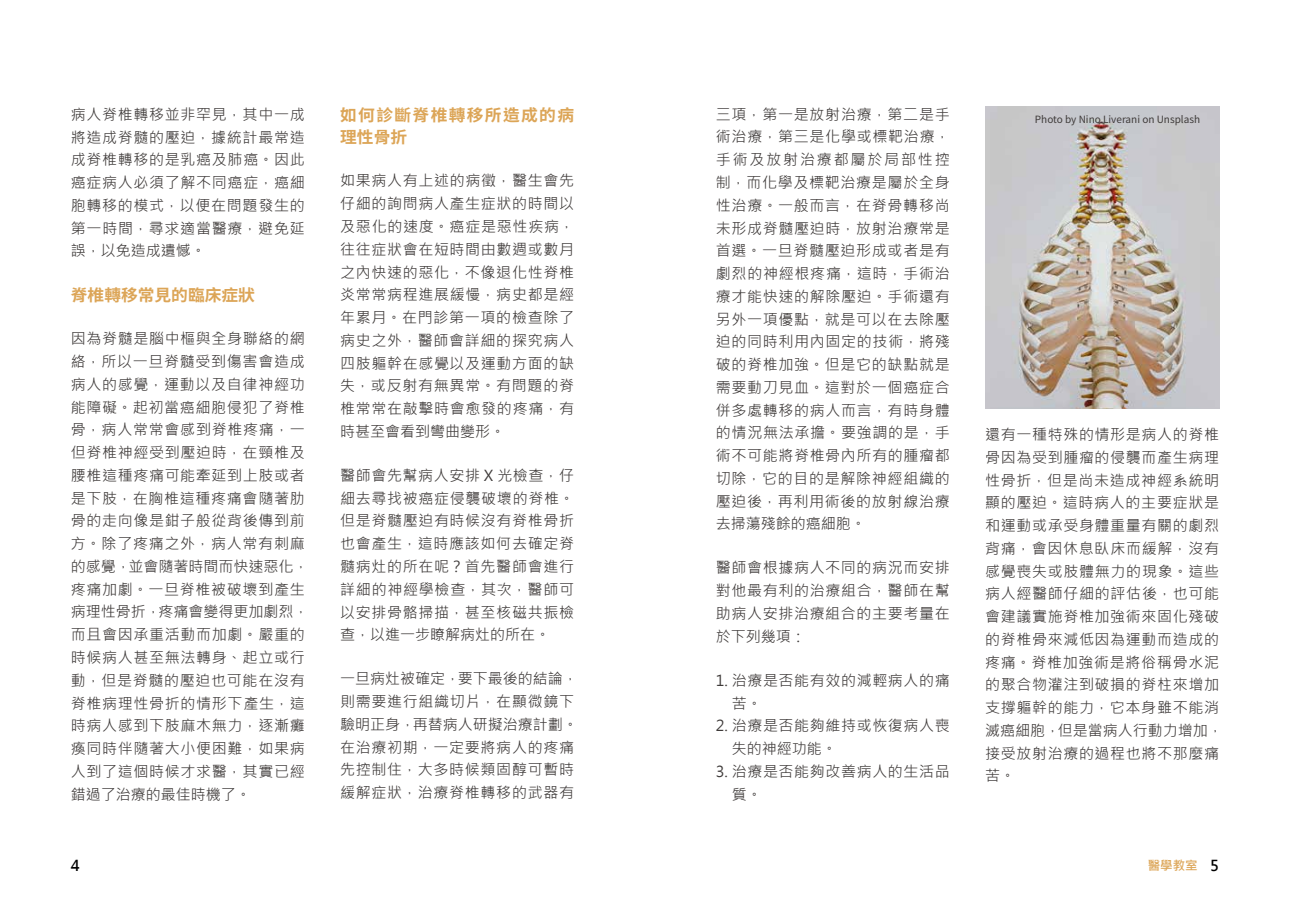
<style>
.page{position:relative;width:1290px;height:911px;background:#fff}
.page>*{position:absolute;margin:0;border:0;box-sizing:border-box;transform-origin:0 0}
.t1{font:700 16.25px/22.8px "Noto Sans CJ Ktc";letter-spacing:.08em;color:#dca557}
.t2{font:700 16.25px "Noto Sans CJ Ktc";color:#dca557}
.t3{font:15px/22.8px "Microsoft Jheng Hei";letter-spacing:.045em;color:#3e3a39}
.t4{font:700 15px "Microsoft Jheng Hei";color:#000}
.t5{font:700 12.5px "Microsoft Jheng Hei";color:#dca557}
.t6{font:10px "Noto Sans CJ Ktc";color:#3e3a39}
.s1{font-size:15px;color:#000}
</style>
<div class="page">
<img style="left:985px;top:106px;width:234px;height:303px">
<p class="t3" style="left:71px;top:103px;width:235px;text-align:justify">病人脊椎轉移並非罕見，其中一成將造成脊髓的壓迫，據統計最常造成脊椎轉移的是乳癌及肺癌。因此癌症病人必須了解不同癌症，癌細胞轉移的模式，以便在問題發生的第一時間，尋求適當醫療，避免延誤，以免造成遺憾。</p>
<p class="t2" style="left:71px;top:286px;width:186px">脊椎轉移常見的臨床症狀</p>
<p class="t3" style="left:71px;top:327px;width:239px">因為脊髓是腦中樞與全身聯絡的網絡，所以一旦脊髓受到傷害會造成病人的感覺，運動以及自律神經功能障礙。起初當癌細胞侵犯了脊椎骨，病人常常會感到脊椎疼痛，一但脊椎神經受到壓迫時，在頸椎及腰椎這種疼痛可能牽延到上肢或者是下肢，在胸椎這種疼痛會隨著肋骨的走向像是鉗子般從背後傳到前方。除了疼痛之外，病人常有刺麻的感覺，並會隨著時間而快速惡化，疼痛加劇。一旦脊椎被破壞到產生病理性骨折，疼痛會變得更加劇烈，而且會因承重活動而加劇。嚴重的時候病人甚至無法轉身、起立或行動，但是脊髓的壓迫也可能在沒有脊椎病理性骨折的情形下產生，這時病人感到下肢麻木無力，逐漸癱瘓同時伴隨著大小便困難，如果病人到了這個時候才求醫，其實已經錯過了治療的最佳時機了。</p>
<p class="t1" style="left:340px;top:104px;width:235px">如何診斷脊椎轉移所造成的病理性骨折</p>
<p class="t3" style="left:340px;top:170px;width:235px;text-align:justify">如果病人有上述的病徵，醫生會先仔細的詢問病人產生症狀的時間以及惡化的速度。癌症是惡性疾病，往往症狀會在短時間由數週或數月之內快速的惡化，不像退化性脊椎炎常常病程進展緩慢，病史都是經年累月。在門診第一項的檢查除了病史之外，醫師會詳細的探究病人四肢軀幹在感覺以及運動方面的缺失，或反射有無異常。有問題的脊椎常常在敲擊時會愈發的疼痛，有時甚至會看到彎曲變形。</p>
<p class="t3" style="left:340px;top:464px;width:235px;text-align:justify">醫師會先幫病人安排 X 光檢查，仔細去尋找被癌症侵襲破壞的脊椎。但是脊髓壓迫有時候沒有脊椎骨折也會產生，這時應該如何去確定脊髓病灶的所在呢？首先醫師會進行詳細的神經學檢查，其次，醫師可以安排骨骼掃描，甚至核磁共振檢查，以進一步瞭解病灶的所在。</p>
<p class="t3" style="left:340px;top:667px;width:239px">一旦病灶被確定，要下最後的結論，則需要進行組織切片，在顯微鏡下驗明正身，再替病人研擬治療計劃。在治療初期，一定要將病人的疼痛先控制住，大多時候類固醇可暫時緩解症狀，治療脊椎轉移的武器有</p>
<p class="t3" style="left:716px;top:103px;width:235px;text-align:justify">三項，第一是放射治療，第二是手術治療，第三是化學或標靶治療，手術及放射治療都屬於局部性控制，而化學及標靶治療是屬於全身性治療。一般而言，在脊骨轉移尚未形成脊髓壓迫時，放射治療常是首選。一旦脊髓壓迫形成或者是有劇烈的神經根疼痛，這時，手術治療才能快速的解除壓迫。手術還有另外一項優點，就是可以在去除壓迫的同時利用內固定的技術，將殘破的脊椎加強。但是它的缺點就是需要動刀見血。這對於一個癌症合併多處轉移的病人而言，有時身體的情況無法承擔。要強調的是，手術不可能將脊椎骨內所有的腫瘤都切除，它的目的是解除神經組織的壓迫後，再利用術後的放射線治療去掃蕩殘餘的癌細胞。</p>
<p class="t3" style="left:716px;top:556px;width:235px;text-align:justify">醫師會根據病人不同的病況而安排對他最有利的治療組合，醫師在幫助病人安排治療組合的主要考量在於下列幾項：</p>
<p class="t3" style="left:732px;top:669px;width:219px;text-indent:-16px">1. 治療是否能有效的減輕病人的痛苦。</p>
<p class="t3" style="left:732px;top:714px;width:219px;text-indent:-16px">2. 治療是否能夠維持或恢復病人喪失的神經功能。</p>
<p class="t3" style="left:732px;top:760px;width:219px;text-indent:-16px">3. 治療是否能夠改善病人的生活品質。</p>
<p class="t6" style="left:1035px;top:114px;width:167px">Photo by Nino Liverani on Unsplash</p>
<p class="t3" style="left:985px;top:423px;width:239px">還有一種特殊的情形是病人的脊椎骨因為受到腫瘤的侵襲而產生病理性骨折，但是尚未造成神經系統明顯的壓迫。這時病人的主要症狀是和運動或承受身體重量有關的劇烈背痛，會因休息臥床而緩解，沒有感覺喪失或肢體無力的現象。這些病人經醫師仔細的評估後，也可能會建議實施脊椎加強術來固化殘破的脊椎骨來減低因為運動而造成的疼痛。脊椎加強術是將俗稱骨水泥的聚合物灌注到破損的脊柱來增加支撐軀幹的能力，它本身雖不能消滅癌細胞，但是當病人行動力增加，接受放射治療的過程也將不那麼痛苦。</p>
<p class="t4" style="left:71px;top:856px;width:10px">4</p>
<p class="t5" style="left:1147px;top:857px;width:73px">醫學教室 <span class="s1">5</span></p>
</div>
